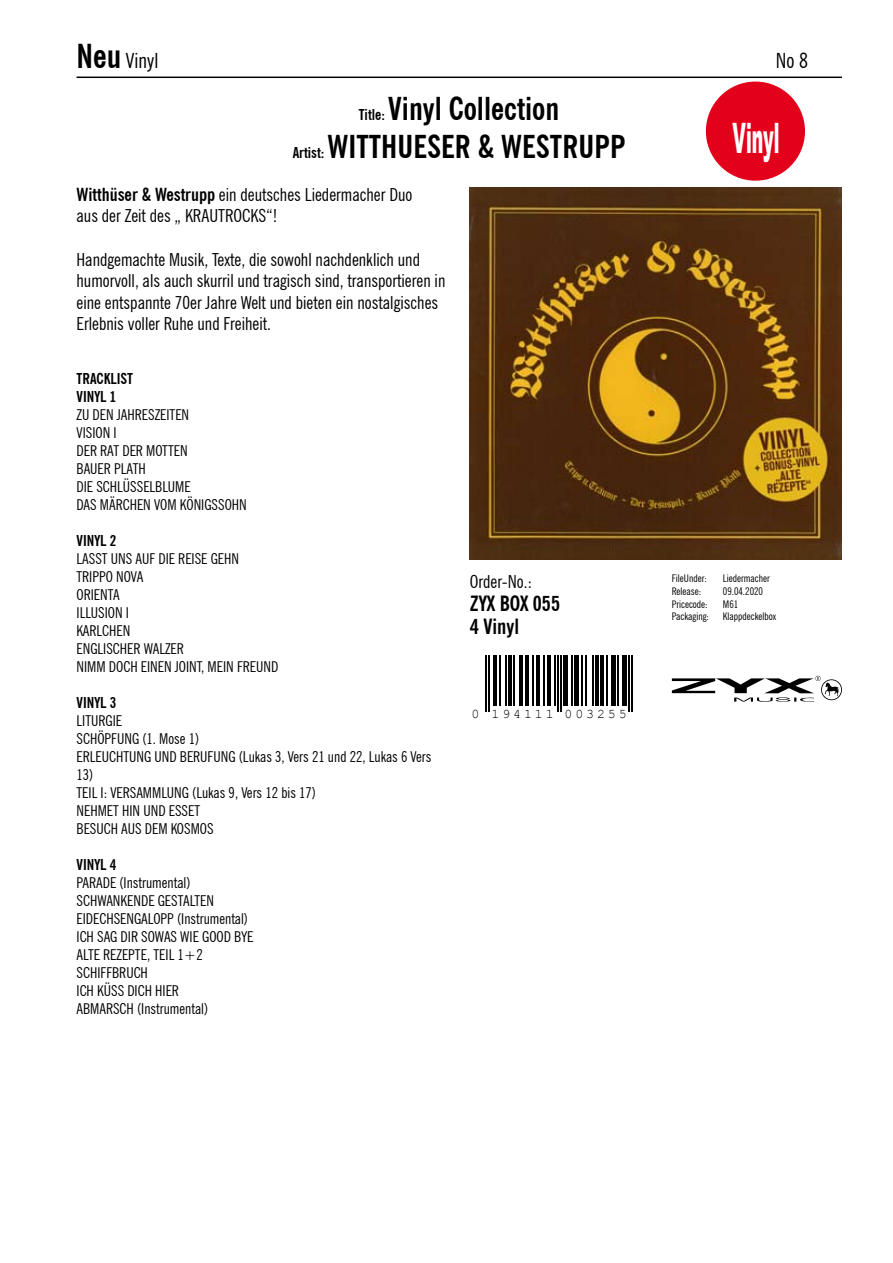
<style>
.page{position:relative;width:893px;height:1263px;background:#fff}
.page>*{position:absolute;margin:0;border:0;box-sizing:border-box;transform-origin:0 0}
.t1{font:900 42px "Arial";letter-spacing:.005em;color:#fff;scale:.41 1}
.t2{font:700 condensed 31.5px/38.2px "News Gothic BT";color:#000;text-align:center}
.t3{font:700 condensed 21px "News Gothic BT";color:#000}
.t4{font:condensed 21px "News Gothic BT";color:#000}
.t5{font:condensed 18px/21.6px "News Gothic BT";color:#000}
.t6{font:condensed 15px/18px "News Gothic BT";color:#000}
.t7{font:700 condensed 15px/18px "News Gothic BT";color:#000}
.t8{font:13.35px "Courier New";letter-spacing:.215em;color:#000}
.t9{font:condensed 10.5px "News Gothic BT";color:#000}
.s1{font-weight:700;font-size:33px}
.s2{font-size:15px}
.s3{font-weight:700}
</style>
<div class="page">
<hr style="left:77px;top:77px;width:765px;height:1px;background:#000">
<img style="left:470px;top:187px;width:372px;height:372px">
<hr style="left:485px;top:655px;width:2px;height:57px;background:#000">
<hr style="left:488px;top:655px;width:2px;height:57px;background:#000">
<hr style="left:493px;top:655px;width:3px;height:50px;background:#000">
<hr style="left:499px;top:655px;width:2px;height:50px;background:#000">
<hr style="left:506px;top:655px;width:1px;height:50px;background:#000">
<hr style="left:509px;top:655px;width:3px;height:50px;background:#000">
<hr style="left:513px;top:655px;width:2px;height:50px;background:#000">
<hr style="left:520px;top:655px;width:3px;height:50px;background:#000">
<hr style="left:526px;top:655px;width:3px;height:50px;background:#000">
<hr style="left:532px;top:655px;width:2px;height:50px;background:#000">
<hr style="left:537px;top:655px;width:3px;height:50px;background:#000">
<hr style="left:543px;top:655px;width:1px;height:50px;background:#000">
<hr style="left:547px;top:655px;width:4px;height:50px;background:#000">
<hr style="left:554px;top:655px;width:1px;height:50px;background:#000">
<hr style="left:557px;top:655px;width:1px;height:57px;background:#000">
<hr style="left:560px;top:655px;width:1px;height:57px;background:#000">
<div style="left:563px;top:655px;width:5px;height:50px;background:#000"></div>
<hr style="left:571px;top:655px;width:1px;height:50px;background:#000">
<div style="left:574px;top:655px;width:5px;height:50px;background:#000"></div>
<hr style="left:582px;top:655px;width:1px;height:50px;background:#000">
<hr style="left:585px;top:655px;width:1px;height:50px;background:#000">
<hr style="left:593px;top:655px;width:1px;height:50px;background:#000">
<hr style="left:596px;top:655px;width:3px;height:50px;background:#000">
<hr style="left:600px;top:655px;width:3px;height:50px;background:#000">
<hr style="left:606px;top:655px;width:2px;height:50px;background:#000">
<div style="left:611px;top:655px;width:5px;height:50px;background:#000"></div>
<hr style="left:617px;top:655px;width:2px;height:50px;background:#000">
<div style="left:622px;top:655px;width:5px;height:50px;background:#000"></div>
<hr style="left:628px;top:655px;width:2px;height:57px;background:#000">
<hr style="left:631px;top:655px;width:2px;height:57px;background:#000">
<svg style="left:672px;top:676px;width:170px;height:26px"></svg>
<div style="left:706px;top:82px;width:99px;height:99px;background:#e2001a;border-radius:50%"></div>
<h3 class="t4" style="left:77px;top:47px;width:83px"><span class="s1">Neu</span> Vinyl</h3>
<h3 class="t4" style="left:776px;top:47px;width:34px">No 8</h3>
<h2 class="t2" style="left:293px;top:89px;width:335px"><span class="s2">Title:</span> Vinyl Collection<br><span class="s2">Artist:</span> WITTHUESER &amp; WESTRUPP</h2>
<p class="t5" style="left:77px;top:183px;width:337px"><span class="s3">Witthüser &amp; Westrupp</span> ein deutsches Liedermacher Duo aus der Zeit des „ KRAUTROCKS“!</p>
<p class="t5" style="left:77px;top:248px;width:370px">Handgemachte Musik, Texte, die sowohl nachdenklich und humorvoll, als auch skurril und tragisch sind, transportieren in eine entspannte 70er Jahre Welt und bieten ein nostalgisches Erlebnis voller Ruhe und Freiheit.</p>
<h1 class="t1" style="left:733px;top:107px;width:116px">Vinyl</h1>
<p class="t7" style="left:77px;top:370px;width:58px">TRACKLIST<br>VINYL 1</p>
<p class="t6" style="left:77px;top:406px;width:172px">ZU DEN JAHRESZEITEN<br>VISION I<br>DER RAT DER MOTTEN<br>BAUER PLATH<br>DIE SCHLÜSSELBLUME<br>DAS MÄRCHEN VOM KÖNIGSSOHN</p>
<p class="t7" style="left:77px;top:532px;width:41px">VINYL 2</p>
<p class="t6" style="left:77px;top:550px;width:203px">LASST UNS AUF DIE REISE GEHN<br>TRIPPO NOVA<br>ORIENTA<br>ILLUSION I<br>KARLCHEN<br>ENGLISCHER WALZER<br>NIMM DOCH EINEN JOINT, MEIN FREUND</p>
<p class="t7" style="left:77px;top:694px;width:41px">VINYL 3</p>
<p class="t6" style="left:77px;top:712px;width:356px">LITURGIE<br>SCHÖPFUNG (1. Mose 1)<br>ERLEUCHTUNG UND BERUFUNG (Lukas 3, Vers 21 und 22, Lukas 6 Vers<br>13)<br>TEIL I: VERSAMMLUNG (Lukas 9, Vers 12 bis 17)<br>NEHMET HIN UND ESSET<br>BESUCH AUS DEM KOSMOS</p>
<p class="t7" style="left:77px;top:856px;width:41px">VINYL 4</p>
<p class="t6" style="left:77px;top:874px;width:178px">PARADE (Instrumental)<br>SCHWANKENDE GESTALTEN<br>EIDECHSENGALOPP (Instrumental)<br>ICH SAG DIR SOWAS WIE GOOD BYE<br>ALTE REZEPTE, TEIL 1+2<br>SCHIFFBRUCH<br>ICH KÜSS DICH HIER<br>ABMARSCH (Instrumental)</p>
<p class="t5" style="left:470px;top:570px;width:64px">Order-No.:</p>
<h3 class="t3" style="left:470px;top:591px;width:92px">ZYX BOX 055</h3>
<h3 class="t3" style="left:470px;top:614px;width:51px">4 Vinyl</h3>
<p class="t8" style="left:471px;top:705px;width:157px">0 194111 003255</p>
<p class="t9" style="left:672px;top:572px;width:37px">FileUnder:</p>
<p class="t9" style="left:723px;top:572px;width:49px">Liedermacher</p>
<p class="t9" style="left:672px;top:585px;width:31px">Release:</p>
<p class="t9" style="left:723px;top:585px;width:42px">09.04.2020</p>
<p class="t9" style="left:672px;top:597px;width:37px">Pricecode:</p>
<p class="t9" style="left:723px;top:597px;width:17px">M61</p>
<p class="t9" style="left:672px;top:610px;width:39px">Packaging:</p>
<p class="t9" style="left:723px;top:610px;width:55px">Klappdeckelbox</p>
</div>
